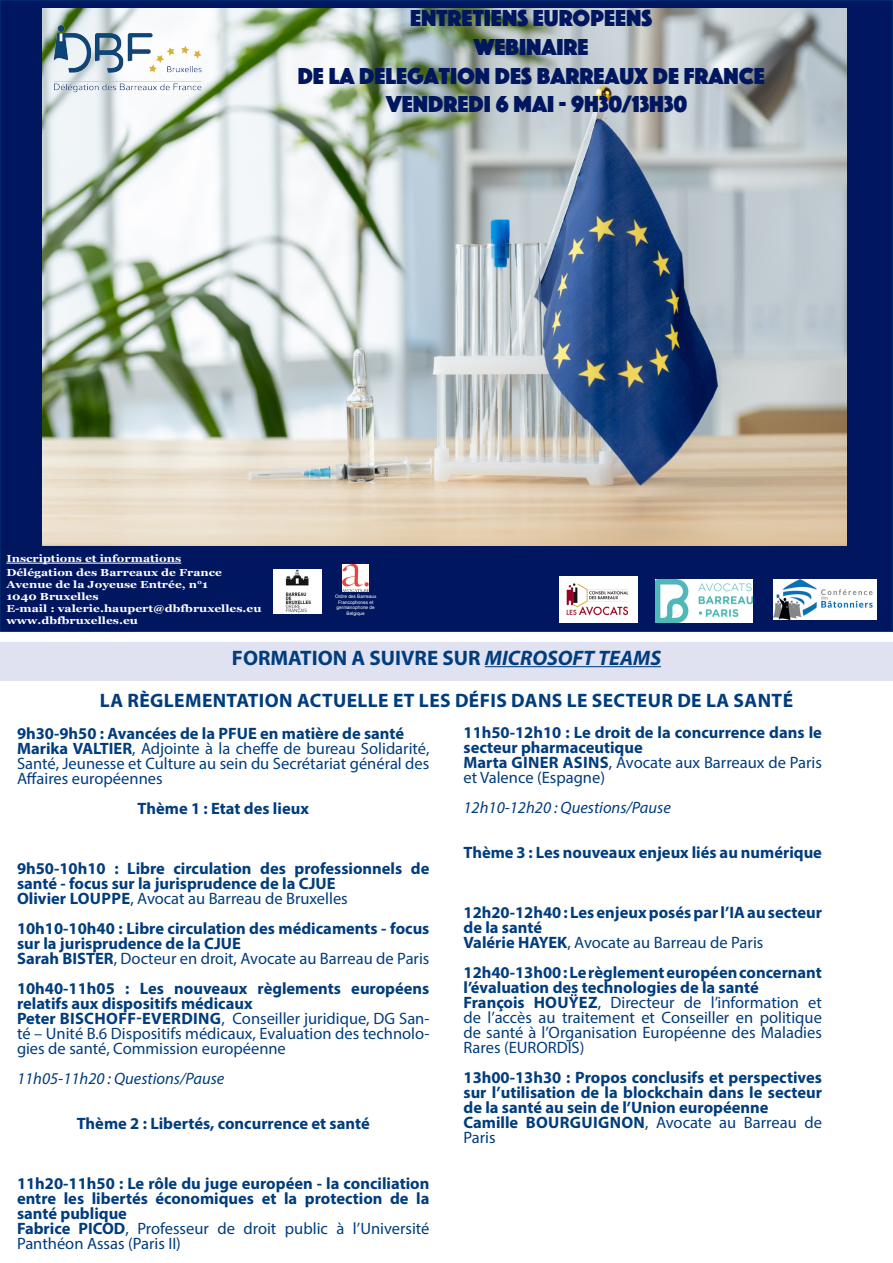
<style>
.page{position:relative;width:893px;height:1263px;background:#fff}
.page>*{position:absolute;margin:0;border:0;box-sizing:border-box;transform-origin:0 0}
.t1{font:24px/28.5px "Phosphate Solid";color:#00175f;text-align:center}
.t2{font:700 21px "Myriad Pro";color:#013d7d}
.t3{font:700 19.5px "Myriad Pro";letter-spacing:.02em;color:#013d7d}
.t4{font:700 16.5px/15px "Myriad Pro";color:#013d7d}
.t5{font:16.5px/15px "Myriad Pro";color:#013d7d;text-align:justify}
.t6{font:italic 16.5px "Myriad Pro";color:#013d7d}
.t7{font:700 10.2px/12px "Georgia";color:#fff;scale:1.18 1}
.t8{font:4.65px/5.7px "Arial";color:#fff;text-align:center}
.s1{font-style:italic}
.s2{font-weight:700}
</style>
<div class="page">
<div style="left:0;top:0;width:893px;height:631px;background:#00175f"></div>
<img style="left:42px;top:9px;width:805px;height:537px">
<img style="left:655px;top:579px;width:98px;height:44px">
<img style="left:774px;top:580px;width:102px;height:40px">
<img style="left:559px;top:576px;width:79px;height:47px">
<hr style="left:6px;top:563px;width:175px;height:1px;background:#fff">
<img style="left:42px;top:8px;width:169px;height:91px">
<img style="left:273px;top:569px;width:48px;height:45px">
<img style="left:342px;top:565px;width:26px;height:27px">
<div style="left:0;top:643px;width:893px;height:38px;background:#e0e2f1"></div>
<hr style="left:485px;top:666px;width:176px;height:1px;background:#013d7d">
<p class="t1" style="left:298px;top:3px;width:469px">ENTRETIENS EUROPEENS<br>WEBINAIRE<br>DE LA DELEGATION DES BARREAUX DE FRANCE<br>VENDREDI 6 MAI - 9H30/13H30</p>
<p class="t7" style="left:6px;top:551px;width:184px;line-height:14.2px">Inscriptions et informations<br>Délégation des Barreaux de France</p>
<p class="t7" style="left:6px;top:578px;width:218px">Avenue de la Joyeuse Entrée, n°1<br>1040 Bruxelles<br>E-mail : valerie.haupert@dbfbruxelles.eu www.dbfbruxelles.eu</p>
<p class="t8" style="left:335px;top:594px;width:43px">Ordre des Barreaux<br>Francophones et germanophone de<br>Belgique</p>
<p class="t2" style="left:232px;top:644px;width:431px">FORMATION A SUIVRE SUR <span class="s1">MICROSOFT TEAMS</span></p>
<p class="t3" style="left:100px;top:687px;width:695px">LA RÈGLEMENTATION ACTUELLE ET LES DÉFIS DANS LE SECTEUR DE LA SANTÉ</p>
<p class="t4" style="left:17px;top:725px;width:389px">9h30-9h50 : Avancées de la PFUE en matière de santé</p>
<p class="t5" style="left:17px;top:740px;width:414px"><span class="s2">Marika VALTIER</span>, Adjointe à la cheffe de bureau Solidarité, Santé, Jeunesse et Culture au sein du Secrétariat général des Affaires européennes</p>
<p class="t4" style="left:138px;top:800px;width:173px">Thème 1 : Etat des lieux</p>
<p class="t4" style="left:17px;top:860px;width:414px">9h50-10h10 : Libre circulation des professionnels de santé - focus sur la jurisprudence de la CJUE</p>
<p class="t5" style="left:17px;top:890px;width:332px"><span class="s2">Olivier LOUPPE</span>, Avocat au Barreau de Bruxelles</p>
<p class="t4" style="left:17px;top:920px;width:414px">10h10-10h40 : Libre circulation des médicaments - focus sur la jurisprudence de la CJUE</p>
<p class="t5" style="left:17px;top:950px;width:414px"><span class="s2">Sarah BISTER</span>, Docteur en droit, Avocate au Barreau de Paris</p>
<p class="t4" style="left:17px;top:980px;width:414px">10h40-11h05 : Les nouveaux règlements européens relatifs aux dispositifs médicaux</p>
<p class="t5" style="left:17px;top:1010px;width:414px"><span class="s2">Peter BISCHOFF-EVERDING</span>, Conseiller juridique, DG San&shy;té – Unité B.6 Dispositifs médicaux, Evaluation des technolo&shy;gies de santé, Commission européenne</p>
<p class="t6" style="left:17px;top:1068px;width:209px">11h05-11h20 : Questions/Pause</p>
<p class="t4" style="left:77px;top:1115px;width:294px">Thème 2 : Libertés, concurrence et santé</p>
<p class="t4" style="left:17px;top:1175px;width:414px;text-align:justify">11h20-11h50 : Le rôle du juge européen - la conciliation entre les libertés économiques et la protection de la santé publique</p>
<p class="t5" style="left:17px;top:1220px;width:414px"><span class="s2">Fabrice PICOD</span>, Professeur de droit public à l’Université<br>Panthéon Assas (Paris II)</p>
<p class="t4" style="left:463px;top:725px;width:360px">11h50-12h10 : Le droit de la concurrence dans le secteur pharmaceutique</p>
<p class="t5" style="left:463px;top:755px;width:360px"><span class="s2">Marta GINER ASINS</span>, Avocate aux Barreaux de Paris et Valence (Espagne)</p>
<p class="t6" style="left:463px;top:798px;width:209px">12h10-12h20 : Questions/Pause</p>
<p class="t4" style="left:463px;top:845px;width:360px">Thème 3 : Les nouveaux enjeux liés au numérique</p>
<p class="t4" style="left:463px;top:905px;width:360px">12h20-12h40 : Les enjeux posés par l’IA au secteur de la santé</p>
<p class="t5" style="left:463px;top:935px;width:301px"><span class="s2">Valérie HAYEK</span>, Avocate au Barreau de Paris</p>
<p class="t4" style="left:463px;top:965px;width:360px">12h40-13h00 : Le règlement européen concernant l’évaluation des technologies de la santé</p>
<p class="t5" style="left:463px;top:995px;width:360px"><span class="s2">François HOUŸEZ</span>, Directeur de l’information et de l’accès au traitement et Conseiller en politique de santé à l’Organisation Européenne des Maladies Rares (EURORDIS)</p>
<p class="t4" style="left:463px;top:1070px;width:360px;text-align:justify">13h00-13h30 : Propos conclusifs et perspectives sur l’utilisation de la blockchain dans le secteur de la santé au sein de l’Union européenne</p>
<p class="t5" style="left:463px;top:1115px;width:360px"><span class="s2">Camille BOURGUIGNON</span>, Avocate au Barreau de<br>Paris</p>
</div>
